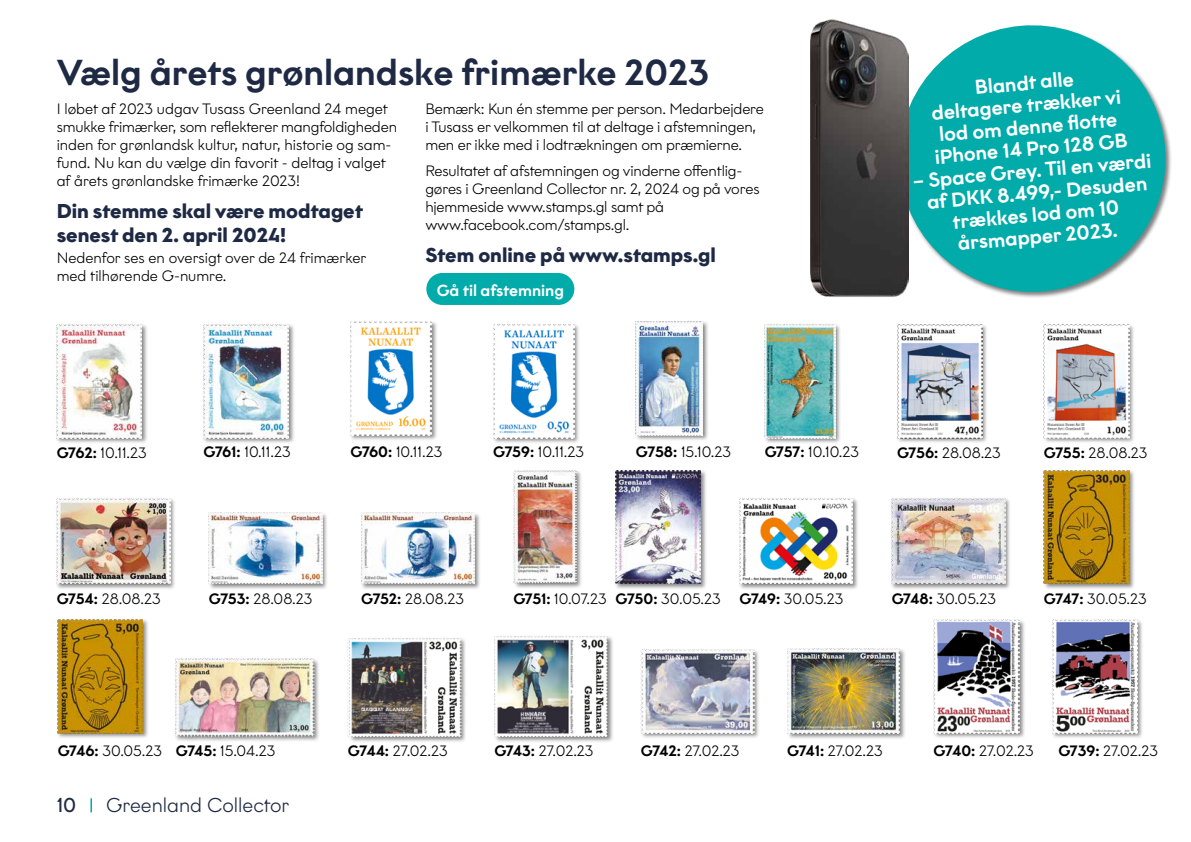
<style>
.page{position:relative;width:1191px;height:842px;background:#fff}
.page>*{position:absolute;margin:0;border:0;box-sizing:border-box;transform-origin:0 0}
.t1{font:500 36px "Graphit";color:#1e2944}
.t2{font:500 20px/22px "Graphit";color:#fff;text-align:center}
.t3{font:700 20px/24px "Graphit";color:#1e2944}
.t4{font:300 20px "Graphit";color:#1e2944}
.t5{font:20px "Graphit";color:#1e2944}
.t6{font:500 16px "Graphit";color:#fff}
.t7{font:300 15px/18px "Graphit";letter-spacing:-.01em;color:#000}
.s1{font-weight:500}
</style>
<div class="page">
<svg style="left:90px;top:798px;width:2px;height:14px"></svg>
<svg style="left:908px;top:25px;width:263px;height:273px;fill:#00abaa"></svg>
<img style="left:810px;top:19px;width:98px;height:278px">
<div style="left:933px;top:619px;width:93px;height:120px;background:#000;opacity:.5"></div>
<img style="left:933px;top:620px;width:86px;height:113px">
<div style="left:1051px;top:619px;width:92px;height:120px;background:#000;opacity:.5"></div>
<img style="left:1052px;top:620px;width:85px;height:113px">
<div style="left:786px;top:648px;width:120px;height:92px;background:#000;opacity:.5"></div>
<img style="left:787px;top:649px;width:113px;height:84px">
<div style="left:640px;top:649px;width:119px;height:90px;background:#000;opacity:.5"></div>
<img style="left:641px;top:649px;width:113px;height:84px">
<div style="left:494px;top:635px;width:120px;height:108px;background:#000;opacity:.5"></div>
<img style="left:494px;top:636px;width:114px;height:101px">
<div style="left:347px;top:637px;width:120px;height:106px;background:#000;opacity:.5"></div>
<img style="left:348px;top:638px;width:113px;height:99px">
<div style="left:174px;top:658px;width:147px;height:85px;background:#000;opacity:.5"></div>
<img style="left:176px;top:659px;width:139px;height:78px">
<div style="left:56px;top:618px;width:93px;height:121px;background:#000;opacity:.5"></div>
<img style="left:58px;top:620px;width:85px;height:113px">
<div style="left:1042px;top:469px;width:93px;height:121px;background:#000;opacity:.5"></div>
<img style="left:1044px;top:470px;width:85px;height:113px">
<div style="left:738px;top:497px;width:121px;height:93px;background:#000;opacity:.5"></div>
<img style="left:739px;top:498px;width:114px;height:85px">
<div style="left:614px;top:469px;width:93px;height:121px;background:#000;opacity:.5"></div>
<img style="left:615px;top:470px;width:85px;height:113px">
<div style="left:890px;top:497px;width:121px;height:93px;background:#000;opacity:.5"></div>
<img style="left:891px;top:498px;width:114px;height:85px">
<div style="left:513px;top:469px;width:70px;height:120px;background:#000;opacity:.5"></div>
<img style="left:513px;top:470px;width:64px;height:113px">
<div style="left:1042px;top:323px;width:93px;height:121px;background:#000;opacity:.5"></div>
<img style="left:1044px;top:325px;width:85px;height:113px">
<div style="left:895px;top:323px;width:93px;height:121px;background:#000;opacity:.5"></div>
<img style="left:897px;top:325px;width:85px;height:113px">
<div style="left:208px;top:512px;width:121px;height:78px;background:#000;opacity:.5"></div>
<img style="left:209px;top:513px;width:113px;height:70px">
<div style="left:360px;top:512px;width:121px;height:78px;background:#000;opacity:.5"></div>
<img style="left:361px;top:513px;width:113px;height:70px">
<div style="left:55px;top:497px;width:121px;height:93px;background:#000;opacity:.5"></div>
<img style="left:57px;top:498px;width:113px;height:85px">
<div style="left:764px;top:323px;width:78px;height:121px;background:#000;opacity:.5"></div>
<img style="left:764px;top:325px;width:71px;height:113px">
<div style="left:635px;top:321px;width:74px;height:121px;background:#000;opacity:.5"></div>
<img style="left:636px;top:322px;width:67px;height:113px">
<div style="left:492px;top:323px;width:88px;height:121px;background:#000;opacity:.5"></div>
<img style="left:493px;top:325px;width:81px;height:113px">
<div style="left:349px;top:321px;width:89px;height:121px;background:#000;opacity:.5"></div>
<img style="left:350px;top:322px;width:81px;height:113px">
<div style="left:202px;top:323px;width:93px;height:121px;background:#000;opacity:.5"></div>
<img style="left:203px;top:325px;width:86px;height:113px">
<div style="left:55px;top:323px;width:93px;height:121px;background:#000;opacity:.5"></div>
<img style="left:57px;top:325px;width:85px;height:113px">
<div style="left:425px;top:272px;width:150px;height:34px;background:#00abaa;border-radius:17px"></div>
<div style="left:424px;top:271px;width:152px;height:36px;border:2px solid #fff;border-radius:17px"></div>
<h1 class="t1" style="left:57px;top:50px;width:654px">Vælg årets grønlandske frimærke 2023</h1>
<p class="t7" style="left:57px;top:99px;width:342px">I løbet af 2023 udgav Tusass Greenland 24 meget smukke frimærker, som reflekterer mangfoldigheden inden for grønlandsk kultur, natur, historie og sam&shy;fund. Nu kan du vælge din favorit - deltag i valget af årets grønlandske frimærke 2023!</p>
<h2 class="t3" style="left:57px;top:198px;width:307px">Din stemme skal være modtaget senest den 2. april 2024!</h2>
<p class="t7" style="left:57px;top:248px;width:311px">Nedenfor ses en oversigt over de 24 frimærker med tilhørende G-numre.</p>
<p class="t7" style="left:425px;top:99px;width:340px">Bemærk: Kun én stemme per person. Medarbejdere i Tusass er velkommen til at deltage i afstemningen, men er ikke med i lodtrækningen om præmierne.</p>
<p class="t7" style="left:425px;top:161px;width:336px">Resultatet af afstemningen og vinderne offentlig&shy;gøres i Greenland Collector nr. 2, 2024 og på vores hjemmeside www.stamps.gl samt på www.facebook.com/stamps.gl.</p>
<h2 class="t3" style="left:425px;top:242px;width:292px">Stem online på www.stamps.gl</h2>
<p class="t6" style="left:437px;top:280px;width:129px">Gå til afstemning</p>
<h2 class="t2" style="left:928px;top:80px;width:195px;rotate:-5deg">Blandt alle deltagere trækker vi lod om denne fl otte iPhone 14 Pro 128 GB</h2>
<h2 class="t2" style="left:911px;top:170px;width:241px;rotate:-5deg">– Space Grey. Til en værdi af DKK 8.499,- Desuden trækkes lod om 10 årsmapper 2023.</h2>
<p class="t7" style="left:203px;top:443px;width:89px"><span class="s1">G761:</span> 10.11.23</p>
<p class="t7" style="left:350px;top:443px;width:93px"><span class="s1">G760:</span> 10.11.23</p>
<p class="t7" style="left:1044px;top:443px;width:105px"><span class="s1">G755:</span> 28.08.23</p>
<p class="t7" style="left:493px;top:443px;width:92px"><span class="s1">G759:</span> 10.11.23</p>
<p class="t7" style="left:636px;top:443px;width:97px"><span class="s1">G758:</span> 15.10.23</p>
<p class="t7" style="left:764px;top:443px;width:96px"><span class="s1">G757:</span> 10.10.23</p>
<p class="t7" style="left:57px;top:443px;width:92px"><span class="s1">G762:</span> 10.11.23</p>
<p class="t7" style="left:897px;top:443px;width:105px"><span class="s1">G756:</span> 28.08.23</p>
<p class="t7" style="left:57px;top:590px;width:106px"><span class="s1">G754:</span> 28.08.23</p>
<p class="t7" style="left:209px;top:590px;width:105px"><span class="s1">G753:</span> 28.08.23</p>
<p class="t7" style="left:361px;top:590px;width:104px"><span class="s1">G752:</span> 28.08.23</p>
<p class="t7" style="left:513px;top:590px;width:95px"><span class="s1">G751:</span> 10.07.23</p>
<p class="t7" style="left:615px;top:590px;width:229px"><span class="s1">G750:</span> 30.05.23 <span class="s1">G749:</span> 30.05.23</p>
<p class="t7" style="left:891px;top:590px;width:106px"><span class="s1">G748:</span> 30.05.23</p>
<p class="t7" style="left:1044px;top:590px;width:104px"><span class="s1">G747:</span> 30.05.23</p>
<p class="t7" style="left:58px;top:741px;width:106px"><span class="s1">G746:</span> 30.05.23</p>
<p class="t7" style="left:348px;top:741px;width:101px"><span class="s1">G744:</span> 27.02.23</p>
<p class="t7" style="left:494px;top:741px;width:101px"><span class="s1">G743:</span> 27.02.23</p>
<p class="t7" style="left:176px;top:741px;width:101px"><span class="s1">G745:</span> 15.04.23</p>
<h2 class="t5" style="left:57px;top:793px;width:21px">10</h2>
<h2 class="t4" style="left:106px;top:793px;width:185px">Greenland Collector</h2>
<p class="t7" style="left:641px;top:741px;width:100px"><span class="s1">G742:</span> 27.02.23</p>
<p class="t7" style="left:787px;top:741px;width:97px"><span class="s1">G741:</span> 27.02.23</p>
<p class="t7" style="left:933px;top:741px;width:102px"><span class="s1">G740:</span> 27.02.23</p>
<p class="t7" style="left:1058px;top:741px;width:101px"><span class="s1">G739:</span> 27.02.23</p>
</div>
